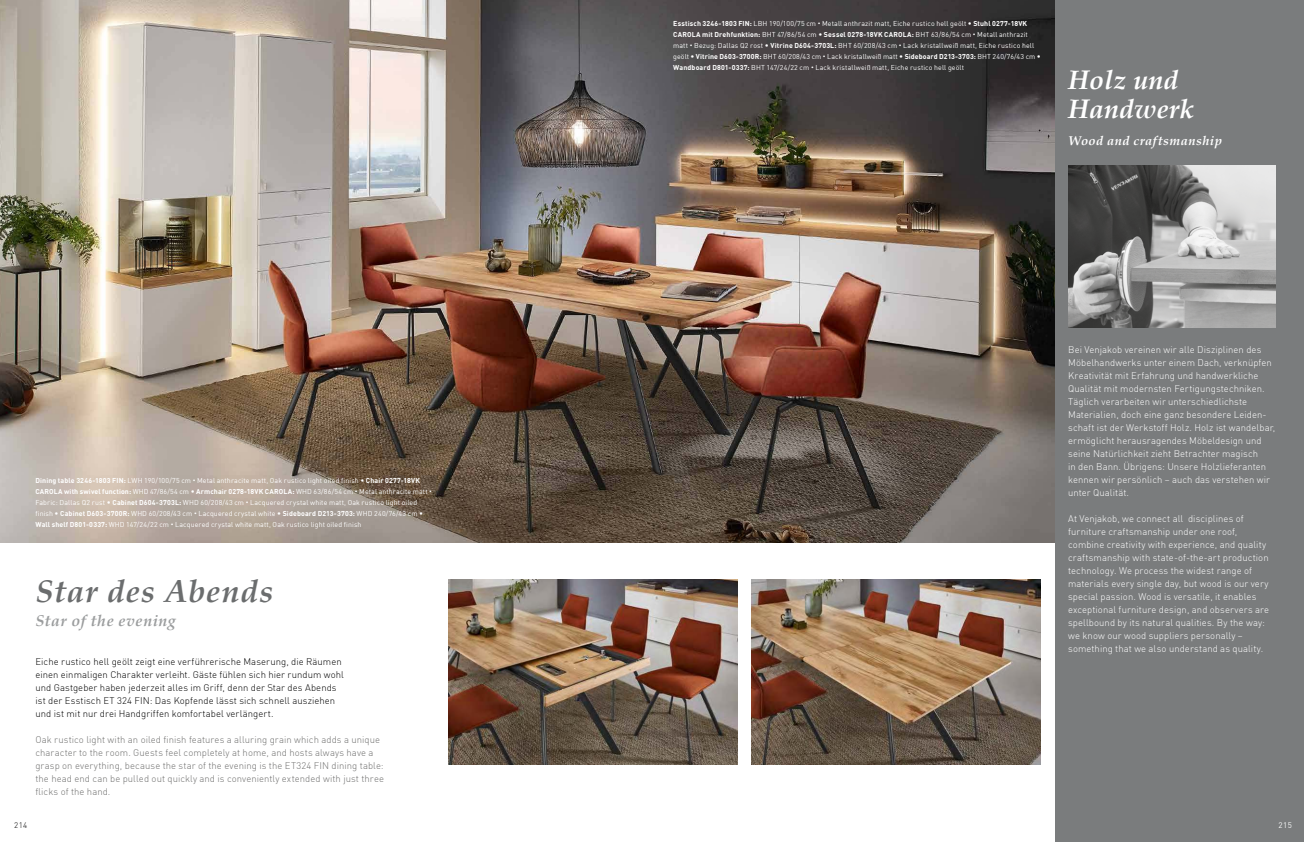
<style>
.page{position:relative;width:1304px;height:842px;background:#fff}
.page>*{position:absolute;margin:0;border:0;box-sizing:border-box;transform-origin:0 0}
.t1{font:italic 700 32px "Palatino";letter-spacing:.025em;color:#6b6d6e}
.t2{font:italic 700 27px/29px "Palatino";color:#fff}
.t3{font:italic 700 16px "Palatino";letter-spacing:.03em;color:#9b9d9e}
.t4{font:italic 700 13px "Palatino";letter-spacing:.035em;color:#fff}
.t5{font:300 9.5px/13px "DIN Offc";letter-spacing:.005em;color:#fff}
.t6{font:300 9.5px/13px "DIN Offc";letter-spacing:.005em;color:#000}
.t7{font:300 9.5px/13px "DIN Offc";letter-spacing:.01em;color:#6f6f6e}
.t8{font:300 8px "DIN Offc";color:#000}
.t9{font:8px "DIN Offc";color:#fff}
.t10{font:7px/11px "DIN Offc";letter-spacing:.015em;color:#fff}
.s1{font-weight:700}
.s2{font-weight:300;font-size:5px}
.s3{font-size:7.5px}
</style>
<div class="page">
<img style="left:0;top:0;width:1054px;height:542px">
<img style="left:448px;top:580px;width:289px;height:185px">
<img style="left:751px;top:580px;width:289px;height:185px">
<div style="left:1054px;top:0;width:250px;height:842px;background:#7a7c7d"></div>
<img style="left:1068px;top:166px;width:208px;height:161px">
<p class="t10" style="left:35px;top:475px;width:398px"><span class="s1">Dining table 3246-1803 FIN:</span> LWH 190/100/75 cm <span class="s2">•</span> Metal anthracite matt, Oak rustico light oiled finish <span class="s3">•</span> <span class="s1">Chair 0277-18VK CAROLA with swivel function:</span> WHD 47/86/54 cm <span class="s3">•</span> <span class="s1">Armchair 0278-18VK CAROLA:</span> WHD 63/86/54 cm <span class="s2">•</span> Metal anthracite matt <span class="s2">• </span>Fabric: Dallas Q2 rust <span class="s3">•</span> <span class="s1">Cabinet D604-3703L:</span> WHD 60/208/43 cm <span class="s2">•</span> Lacquered crystal white matt, Oak rustico light oiled finish <span class="s3">•</span> <span class="s1">Cabinet D603-3700R:</span> WHD 60/208/43 cm <span class="s2">•</span> Lacquered crystal white <span class="s3">•</span> <span class="s1">Sideboard D213-3703:</span> WHD 240/76/43 cm <span class="s3">• </span><span class="s1">Wall shelf D801-0337:</span> WHD 147/24/22 cm <span class="s2">•</span> Lacquered crystal white matt, Oak rustico light oiled finish</p>
<h1 class="t1" style="left:35px;top:579px;width:239px">Star des Abends</h1>
<h3 class="t3" style="left:35px;top:614px;width:142px">Star of the evening</h3>
<p class="t6" style="left:35px;top:655px;width:310px">Eiche rustico hell geölt zeigt eine verführerische Maserung, die Räumen einen einmaligen Charakter verleiht. Gäste fühlen sich hier rundum wohl und Gastgeber haben jederzeit alles im Griff, denn der Star des Abends ist der Esstisch ET 324 FIN: Das Kopfende lässt sich schnell ausziehen und ist mit nur drei Handgriffen komfortabel verlängert.</p>
<p class="t7" style="left:35px;top:733px;width:350px">Oak rustico light with an oiled finish features a alluring grain which adds a unique character to the room. Guests feel completely at home, and hosts always have a grasp on everything, because the star of the evening is the ET324 FIN dining table: the head end can be pulled out quickly and is conveniently extended with just three flicks of the hand.</p>
<p class="t8" style="left:14px;top:822px;width:15px">214</p>
<p class="t10" style="left:673px;top:18px;width:369px"><span class="s1">Esstisch 3246-1803 FIN:</span> LBH 190/100/75 cm <span class="s2">•</span> Metall anthrazit matt, Eiche rustico hell geölt <span class="s3">•</span> <span class="s1">Stuhl 0277-18VK CAROLA mit Drehfunktion:</span> BHT 47/86/54 cm <span class="s3">•</span> <span class="s1">Sessel 0278-18VK CAROLA:</span> BHT 63/86/54 cm <span class="s2">•</span> Metall anthrazit matt <span class="s2">•</span> Bezug: Dallas Q2 rost <span class="s3">•</span> <span class="s1">Vitrine D604-3703L:</span> BHT 60/208/43 cm <span class="s2">•</span> Lack kristallweiß matt, Eiche rustico hell geölt <span class="s3">•</span> <span class="s1">Vitrine D603-3700R:</span> BHT 60/208/43 cm <span class="s2">•</span> Lack kristallweiß matt <span class="s3">•</span> <span class="s1">Sideboard D213-3703:</span> BHT 240/76/43 cm <span class="s3">• </span><span class="s1">Wandboard D801-0337:</span> BHT 147/24/22 cm <span class="s2">•</span> Lack kristallweiß matt, Eiche rustico hell geölt</p>
<h2 class="t2" style="left:1068px;top:68px;width:128px">Holz und<br>Handwerk</h2>
<h3 class="t4" style="left:1068px;top:136px;width:155px">Wood and craftsmanship</h3>
<p class="t5" style="left:1068px;top:343px;width:209px">Bei Venjakob vereinen wir alle Disziplinen des Möbelhandwerks unter einem Dach, verknüpfen Kreativität mit Erfahrung und handwerkliche Qualität mit modernsten Fertigungstechniken.<br>Täglich verarbeiten wir unterschiedlichste Materialien, doch eine ganz besondere Leiden&shy;schaft ist der Werkstoff Holz. Holz ist wandelbar, ermöglicht herausragendes Möbeldesign und seine Natürlichkeit zieht Betrachter magisch<br>in den Bann. Übrigens: Unsere Holzlieferanten kennen wir persönlich – auch das verstehen wir unter Qualität.</p>
<p class="t5" style="left:1068px;top:512px;width:203px">At Venjakob, we connect all disciplines of furniture craftsmanship under one roof, combine creativity with experience, and quality craftsmanship with state-of-the-art production technology. We process the widest range of materials every single day, but wood is our very special passion. Wood is versatile, it enables exceptional furniture design, and observers are spellbound by its natural qualities. By the way: we know our wood suppliers personally – something that we also understand as quality.</p>
<p class="t9" style="left:1279px;top:822px;width:15px">215</p>
</div>
